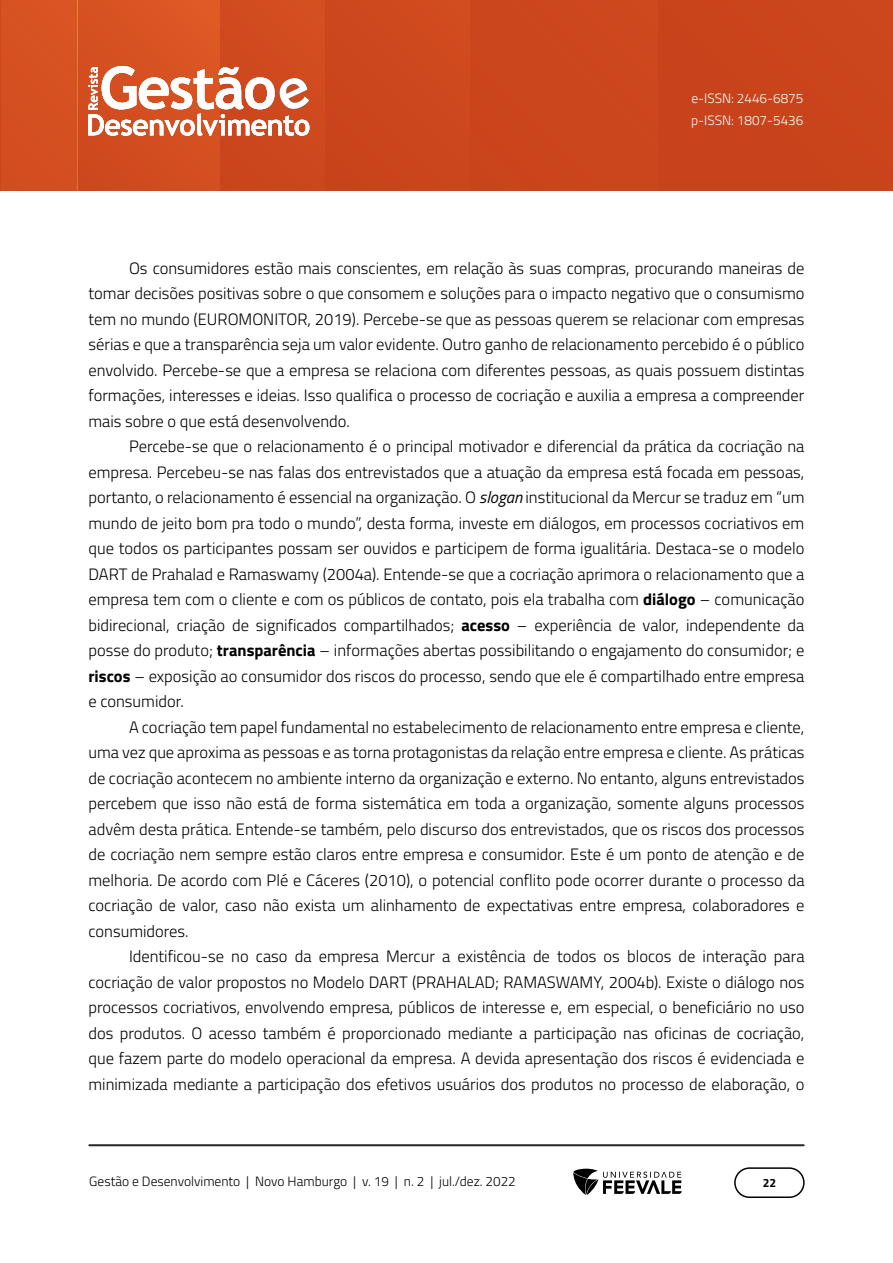
<style>
.page{position:relative;width:893px;height:1263px;background:#fff}
.page>*{position:absolute;margin:0;border:0;box-sizing:border-box;transform-origin:0 0}
.Corpo_de_texto{font:300 16.5px/25.5px "Titillium Web";color:#000;text-align:justify}
.t1{font:300 13.5px "Titillium Web";color:#000}
.t2{font:300 13.5px/22.5px "Titillium Web";color:#fff}
.t3{font:700 12px "Titillium Web";color:#000}
.s1{font-weight:400;font-style:italic}
.s2{font-weight:700}
</style>
<div class="page">
<hr style="left:892px;top:0;width:1px;height:191px;background:#c7401a">
<img style="left:1px;top:0;width:891px;height:191px">
<hr style="left:220px;top:0;width:1px;height:191px;background:#cd481e">
<img style="left:77px;top:0;width:1px;height:191px">
<hr style="left:89px;top:1144px;width:715px;height:2px;background:#282828">
<div style="left:734px;top:1167px;width:71px;height:31px;border:2px solid #000;border-radius:15px"></div>
<svg style="left:573px;top:1169px;width:109px;height:26px"></svg>
<svg style="left:88px;top:66px;width:221px;height:70px"></svg>
<p class="t2" style="left:691px;top:86px;width:114px">e-ISSN: 2446-6875 p-ISSN: 1807-5436</p>
<p class="Corpo_de_texto" style="left:88px;top:254px;width:717px;text-indent:40px">Os consumidores estão mais conscientes, em relação às suas compras, procurando maneiras de tomar decisões positivas sobre o que consomem e soluções para o impacto negativo que o consumismo tem no mundo (EUROMONITOR, 2019). Percebe-se que as pessoas querem se relacionar com empresas sérias e que a transparência seja um valor evidente. Outro ganho de relacionamento percebido é o público envolvido. Percebe-se que a empresa se relaciona com diferentes pessoas, as quais possuem distintas formações, interesses e ideias. Isso qualifica o processo de cocriação e auxilia a empresa a compreender mais sobre o que está desenvolvendo.</p>
<p class="Corpo_de_texto" style="left:88px;top:433px;width:717px;text-indent:40px">Percebe-se que o relacionamento é o principal motivador e diferencial da prática da cocriação na empresa. Percebeu-se nas falas dos entrevistados que a atuação da empresa está focada em pessoas, portanto, o relacionamento é essencial na organização. O <span class="s1">slogan</span> institucional da Mercur se traduz em “um mundo de jeito bom pra todo o mundo”, desta forma, investe em diálogos, em processos cocriativos em que todos os participantes possam ser ouvidos e participem de forma igualitária. Destaca-se o modelo DART de Prahalad e Ramaswamy (2004a). Entende-se que a cocriação aprimora o relacionamento que a empresa tem com o cliente e com os públicos de contato, pois ela trabalha com <span class="s2">diálogo</span> – comunicação bidirecional, criação de significados compartilhados; <span class="s2">acesso</span> – experiência de valor, independente da posse do produto; <span class="s2">transparência</span> – informações abertas possibilitando o engajamento do consumidor; e <span class="s2">riscos</span> – exposição ao consumidor dos riscos do processo, sendo que ele é compartilhado entre empresa e consumidor.</p>
<p class="Corpo_de_texto" style="left:88px;top:713px;width:718px;text-indent:40px">A cocriação tem papel fundamental no estabelecimento de relacionamento entre empresa e cliente, uma vez que aproxima as pessoas e as torna protagonistas da relação entre empresa e cliente. As práticas de cocriação acontecem no ambiente interno da organização e externo. No entanto, alguns entrevistados percebem que isso não está de forma sistemática em toda a organização, somente alguns processos advêm desta prática. Entende-se também, pelo discurso dos entrevistados, que os riscos dos processos de cocriação nem sempre estão claros entre empresa e consumidor. Este é um ponto de atenção e de melhoria. De acordo com Plé e Cáceres (2010), o potencial conflito pode ocorrer durante o processo da cocriação de valor, caso não exista um alinhamento de expectativas entre empresa, colaboradores e consumidores.</p>
<p class="Corpo_de_texto" style="left:88px;top:943px;width:718px;text-indent:40px">Identificou-se no caso da empresa Mercur a existência de todos os blocos de interação para cocriação de valor propostos no Modelo DART (PRAHALAD; RAMASWAMY, 2004b). Existe o diálogo nos processos cocriativos, envolvendo empresa, públicos de interesse e, em especial, o beneficiário no uso dos produtos. O acesso também é proporcionado mediante a participação nas oficinas de cocriação, que fazem parte do modelo operacional da empresa. A devida apresentação dos riscos é evidenciada e minimizada mediante a participação dos efetivos usuários dos produtos no processo de elaboração, o</p>
<p class="t1" style="left:89px;top:1171px;width:428px">Gestão e Desenvolvimento | Novo Hamburgo | v. 19 | n. 2 | jul./dez. 2022</p>
<p class="t3" style="left:763px;top:1174px;width:15px">22</p>
</div>
